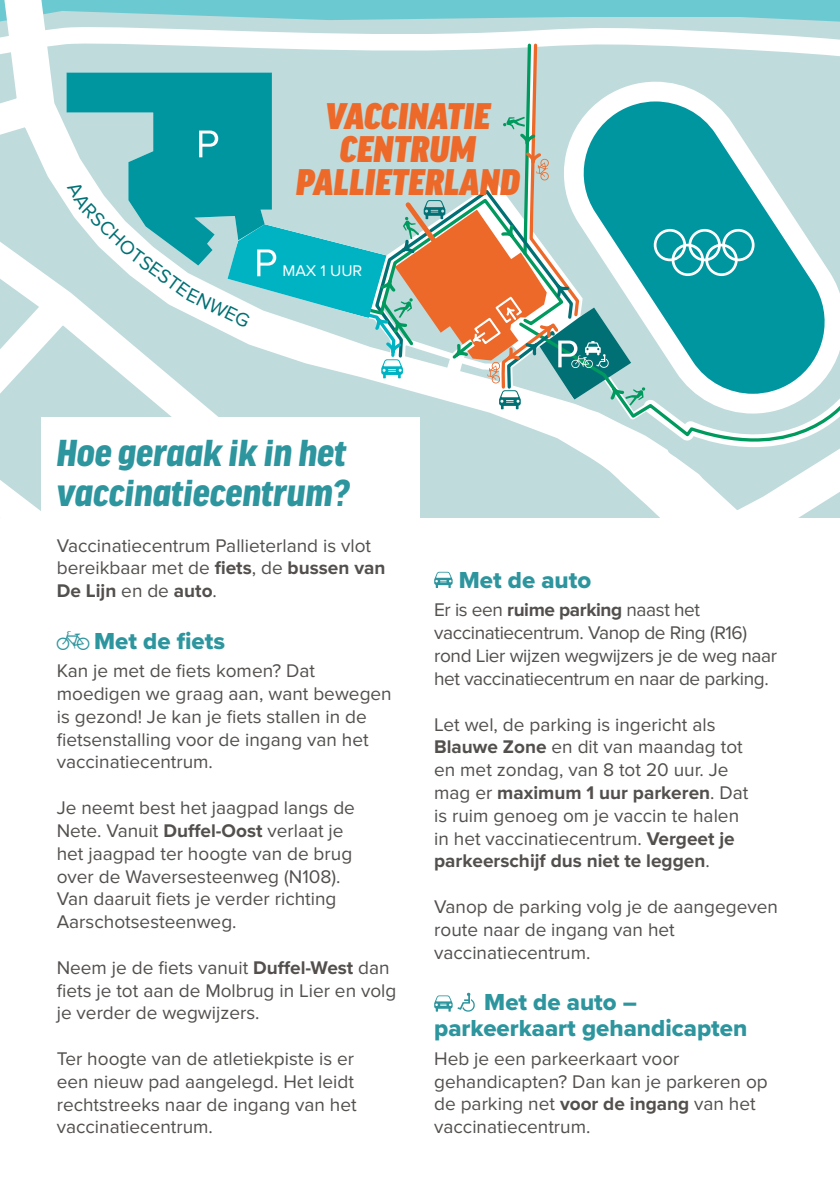
<style>
.page{position:relative;width:840px;height:1191px;background:#fff}
.page>*{position:absolute;margin:0;border:0;box-sizing:border-box;transform-origin:0 0}
.t1{font:italic 900 40px/40px "Good Headline Pro Narr";color:#2d959e}
.t2{font:italic 39.6px/33px "Good Headline Pro Narr Ultra";color:#ed6929;text-align:center}
.t3{font:24px/26px "Proxima Nova Extrabld";color:#2d959e}
.t4{font:19.8px "Proxima Nova";color:#007074}
.t5{font:19px/22.8px "Proxima Nova";color:#524f4d}
.t6{font:19px/22.8px "Proxima Nova";letter-spacing:-.02em;color:#524f4d}
.t7{font:16px "Proxima Nova";color:#fff}
.s1{font-weight:700}
.s2{font-family:"Travelcons";font-size:19.8px}
</style>
<div class="page">
<svg style="left:434px;top:572px;width:18px;height:16px"></svg>
<svg style="left:434px;top:992px;width:40px;height:19px"></svg>
<svg style="left:0;top:461px;width:839px;height:57px"></svg>
<svg style="left:516px;top:461px;width:323px;height:4px"></svg>
<div style="left:42px;top:418px;width:378px;height:149px;background:#fff"></div>
<svg style="left:0;top:0;width:839px;height:461px"></svg>
<p class="t4" style="left:102px;top:207px;width:56px;rotate:44deg">SCHO</p>
<p class="t4" style="left:139px;top:243px;width:70px;rotate:36deg">TSESTE</p>
<p class="t4" style="left:192px;top:282px;width:70px;rotate:26deg">ENWEG</p>
<h2 class="t2" style="left:296px;top:101px;width:225px">VACCINATIE<br>CENTRUM<br>PALLIETERLAND</h2>
<p class="t7" style="left:282px;top:261px;width:81px">MAX 1 UUR</p>
<h1 class="t1" style="left:57px;top:434px;width:294px">Hoe geraak ik in het vaccinatiecentrum?</h1>
<p class="t5" style="left:57px;top:534px;width:330px">Vaccinatiecentrum Pallieterland is vlot bereikbaar met de <span class="s1">fiets</span>, de <span class="s1">bussen van<br>De Lijn</span> en de <span class="s1">auto</span>.</p>
<p class="t3" style="left:55px;top:627px;width:171px"><span class="s2">z</span> Met de fiets</p>
<p class="t5" style="left:57px;top:660px;width:336px">Kan je met de fiets komen? Dat moedigen we graag aan, want bewegen is gezond! Je kan je fiets stallen in de fietsenstalling voor de ingang van het vaccinatiecentrum.</p>
<p class="t5" style="left:57px;top:797px;width:299px">Je neemt best het jaagpad langs de<br>Nete. Vanuit <span class="s1">Duffel-Oost</span> verlaat je het jaagpad ter hoogte van de brug over de Waversesteenweg (N108).<br>Van daaruit fiets je verder richting<br>Aarschotsesteenweg.</p>
<p class="t5" style="left:57px;top:956px;width:341px">Neem je de fiets vanuit <span class="s1">Duffel-West</span> dan fiets je tot aan de Molbrug in Lier en volg je verder de wegwijzers.</p>
<p class="t5" style="left:57px;top:1048px;width:301px">Ter hoogte van de atletiekpiste is er een nieuw pad aangelegd. Het leidt rechtstreeks naar de ingang van het vaccinatiecentrum.</p>
<p class="t3" style="left:458px;top:566px;width:134px">Met de auto</p>
<p class="t6" style="left:434px;top:599px;width:344px">Er is een <span class="s1">ruime parking</span> naast het vaccinatiecentrum. Vanop de Ring (R16) rond Lier wijzen wegwijzers je de weg naar het vaccinatiecentrum en naar de parking.</p>
<p class="t5" style="left:434px;top:713px;width:315px">Let wel, de parking is ingericht als <span class="s1">Blauwe Zone</span> en dit van maandag tot en met zondag, van 8 tot 20 uur. Je mag er <span class="s1">maximum 1 uur parkeren</span>. Dat is ruim genoeg om je vaccin te halen in het vaccinatiecentrum. <span class="s1">Vergeet je parkeerschijf dus niet te leggen</span>.</p>
<p class="t5" style="left:434px;top:896px;width:345px">Vanop de parking volg je de aangegeven route naar de ingang van het vaccinatiecentrum.</p>
<p class="t3" style="left:434px;top:988px;width:314px;text-indent:50px">Met de auto – parkeerkaart gehandicapten</p>
<p class="t5" style="left:434px;top:1047px;width:335px">Heb je een parkeerkaart voor gehandicapten? Dan kan je parkeren op de parking net <span class="s1">voor de ingang</span> van het vaccinatiecentrum.</p>
</div>
